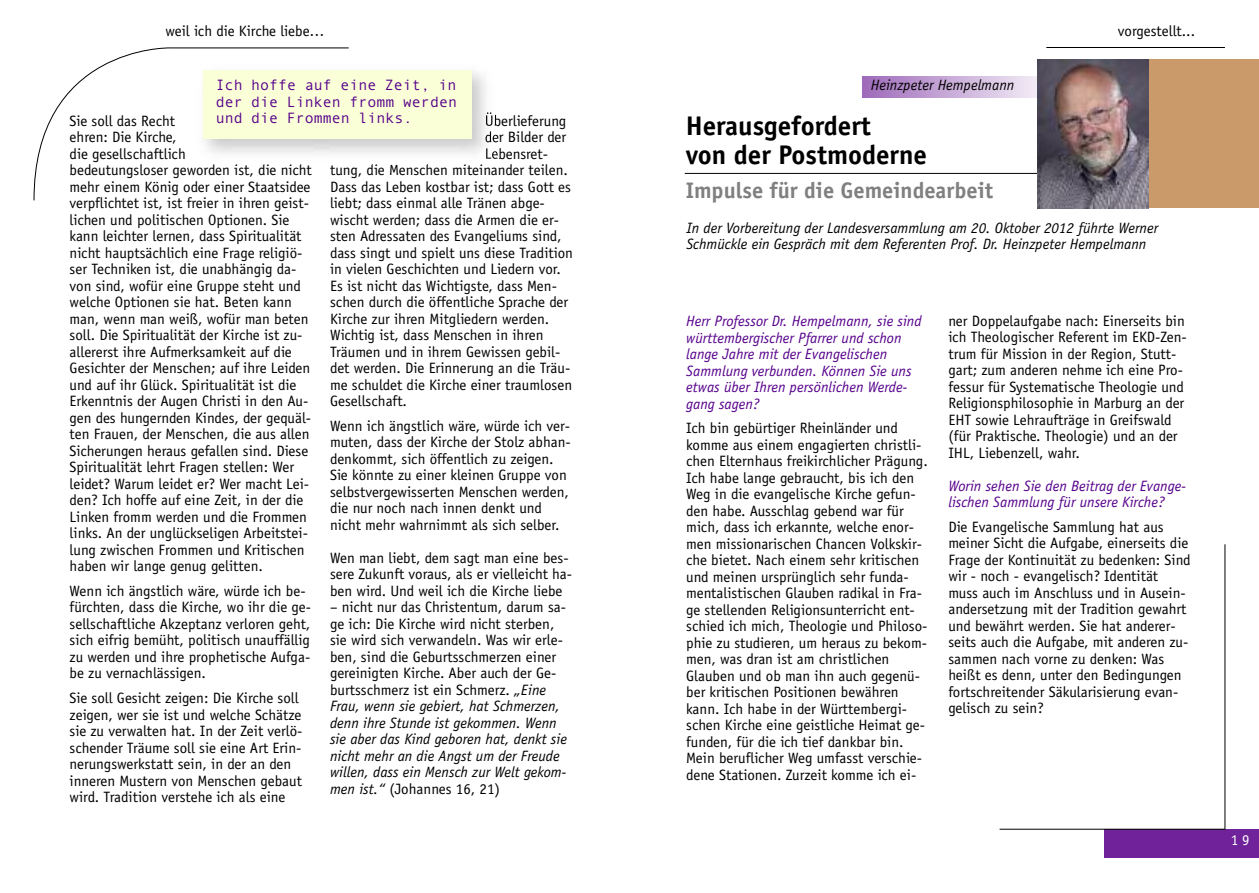
<style>
.page{position:relative;width:1259px;height:893px;background:#fff}
.page>*{position:absolute;margin:0;border:0;box-sizing:border-box;transform-origin:0 0}
.t1{font:700 27px/28.5px "Officina Sans";color:#000}
.t2{font:700 22.5px "Officina Sans";color:#808080}
.t3{font:15px/16.5px "Officina Sans";color:#000}
.t4{font:italic 15px/16.5px "Officina Sans";color:#56008b}
.t5{font:italic 15px/16.5px "Officina Sans";color:#000}
.t6{font:15px/16.5px "Andale Mono";color:#56008b}
.t7{font:15px "Officina Sans";color:#fff}
.s1{font-style:italic}
</style>
<div class="page">
<div style="left:1104px;top:829px;width:155px;height:29px;background:#6f2299"></div>
<hr style="left:999px;top:829px;width:226px;height:1px;background:#000">
<hr style="left:1224px;top:544px;width:1px;height:286px;background:#000">
<hr style="left:1046px;top:47px;width:179px;height:1px;background:#000">
<svg style="left:33px;top:47px;width:316px;height:154px"></svg>
<div style="left:70px;top:115px;width:242px;height:694px;background:#fff"></div>
<div style="left:330px;top:115px;width:244px;height:725px;background:#fff"></div>
<hr style="left:685px;top:173px;width:381px;height:1px;background:#000">
<svg style="left:862px;top:77px;width:175px;height:21px;background:#c8aad7"></svg>
<div style="left:1146px;top:60px;width:113px;height:148px;background:#ca9a6b"></div>
<img style="left:1037px;top:60px;width:111px;height:148px">
<img style="left:195px;top:63px;width:291px;height:102px">
<img style="left:195px;top:115px;width:117px;height:50px">
<img style="left:330px;top:115px;width:167px;height:50px">
<svg style="left:485px;top:112px;width:12px;height:30px"></svg>
<svg style="left:486px;top:148px;width:11px;height:11px"></svg>
<svg style="left:369px;top:164px;width:28px;height:1px"></svg>
<div style="left:203px;top:71px;width:268px;height:68px;background:#fbffd7"></div>
<p class="t3" style="left:165px;top:24px;width:161px">weil ich die Kirche liebe…</p>
<p class="t3" style="left:1118px;top:24px;width:79px">vorgestellt...</p>
<p class="t6" style="left:216px;top:77px;width:242px">Ich hoffe auf eine Zeit, in</p>
<p class="t5" style="left:870px;top:78px;width:145px">Heinzpeter Hempelmann</p>
<p class="t6" style="left:216px;top:93px;width:243px">der die Linken fromm werden und die Frommen links.</p>
<p class="t3" style="left:485px;top:114px;width:83px">Überlieferung</p>
<p class="t3" style="left:485px;top:130px;width:83px">der Bilder der</p>
<p class="t3" style="left:485px;top:147px;width:65px">Lebensret-</p>
<p class="t3" style="left:330px;top:163px;width:239px">tung, die Menschen miteinander teilen.</p>
<p class="t3" style="left:330px;top:180px;width:242px">Dass das Leben kostbar ist; dass Gott es</p>
<p class="t3" style="left:330px;top:196px;width:216px">liebt; dass einmal alle Tränen abge-</p>
<p class="t3" style="left:330px;top:213px;width:230px">wischt werden; dass die Armen die er-</p>
<p class="t3" style="left:330px;top:229px;width:233px">sten Adressaten des Evangeliums sind,</p>
<p class="t3" style="left:330px;top:246px;width:244px">dass singt und spielt uns diese Tradition</p>
<p class="t3" style="left:330px;top:262px;width:232px">in vielen Geschichten und Liedern vor.</p>
<p class="t3" style="left:330px;top:279px;width:228px">Es ist nicht das Wichtigste, dass Men-</p>
<p class="t3" style="left:330px;top:295px;width:240px">schen durch die öffentliche Sprache der</p>
<p class="t3" style="left:330px;top:312px;width:221px">Kirche zur ihren Mitgliedern werden.</p>
<p class="t3" style="left:330px;top:328px;width:215px">Wichtig ist, dass Menschen in ihren</p>
<p class="t3" style="left:330px;top:345px;width:232px">Träumen und in ihrem Gewissen gebil-</p>
<p class="t3" style="left:330px;top:361px;width:242px">det werden. Die Erinnerung an die Träu-</p>
<p class="t3" style="left:330px;top:378px;width:243px">me schuldet die Kirche einer traumlosen</p>
<p class="t3" style="left:330px;top:394px;width:78px">Gesellschaft.</p>
<p class="t3" style="left:330px;top:419px;width:242px">Wenn ich ängstlich wäre, würde ich ver&shy;muten, dass der Kirche der Stolz abhan&shy;denkommt, sich öffentlich zu zeigen.<br>Sie könnte zu einer kleinen Gruppe von selbstvergewisserten Menschen werden, die nur noch nach innen denkt und nicht mehr wahrnimmt als sich selber.</p>
<p class="t3" style="left:330px;top:551px;width:243px">Wen man liebt, dem sagt man eine bes&shy;sere Zukunft voraus, als er vielleicht ha&shy;ben wird. Und weil ich die Kirche liebe</p>
<p class="t3" style="left:330px;top:600px;width:238px">– nicht nur das Christentum, darum sa&shy;ge ich: Die Kirche wird nicht sterben, sie wird sich verwandeln. Was wir erle&shy;ben, sind die Geburtsschmerzen einer gereinigten Kirche. Aber auch der Ge&shy;burtsschmerz ist ein Schmerz. <span class="s1">„Eine Frau, wenn sie gebiert, hat Schmerzen, denn ihre Stunde ist gekommen. Wenn sie aber das Kind geboren hat, denkt sie nicht mehr an die Angst um der Freude willen, dass ein Mensch zur Welt gekom&shy;men ist.“</span> (Johannes 16, 21)</p>
<p class="t3" style="left:70px;top:114px;width:243px">Sie soll das Recht<br>ehren: Die Kirche,<br>die gesellschaftlich<br>bedeutungsloser geworden ist, die nicht mehr einem König oder einer Staatsidee verpflichtet ist, ist freier in ihren geist&shy;lichen und politischen Optionen. Sie kann leichter lernen, dass Spiritualität nicht hauptsächlich eine Frage religiö&shy;ser Techniken ist, die unabhängig da&shy;von sind, wofür eine Gruppe steht und welche Optionen sie hat. Beten kann man, wenn man weiß, wofür man beten soll. Die Spiritualität der Kirche ist zu&shy;allererst ihre Aufmerksamkeit auf die Gesichter der Menschen; auf ihre Leiden und auf ihr Glück. Spiritualität ist die Erkenntnis der Augen Christi in den Au&shy;gen des hungernden Kindes, der gequäl&shy;ten Frauen, der Menschen, die aus allen Sicherungen heraus gefallen sind. Diese Spiritualität lehrt Fragen stellen: Wer leidet? Warum leidet er? Wer macht Lei&shy;den? Ich hoffe auf eine Zeit, in der die Linken fromm werden und die Frommen links. An der unglückseligen Arbeitstei&shy;lung zwischen Frommen und Kritischen haben wir lange genug gelitten.</p>
<p class="t3" style="left:70px;top:584px;width:243px">Wenn ich ängstlich wäre, würde ich be&shy;fürchten, dass die Kirche, wo ihr die ge&shy;sellschaftliche Akzeptanz verloren geht, sich eifrig bemüht, politisch unauffällig zu werden und ihre prophetische Aufga&shy;be zu vernachlässigen.</p>
<p class="t3" style="left:70px;top:691px;width:234px">Sie soll Gesicht zeigen: Die Kirche soll zeigen, wer sie ist und welche Schätze sie zu verwalten hat. In der Zeit verlö&shy;schender Träume soll sie eine Art Erin&shy;nerungswerkstatt sein, in der an den inneren Mustern von Menschen gebaut wird. Tradition verstehe ich als eine</p>
<h1 class="t1" style="left:686px;top:114px;width:243px">Herausgefordert<br>von der Postmoderne</h1>
<h2 class="t2" style="left:686px;top:182px;width:309px">Impulse für die Gemeindearbeit</h2>
<p class="t5" style="left:686px;top:220px;width:473px">In der Vorbereitung der Landesversammlung am 20. Oktober 2012 führte Werner<br>Schmückle ein Gespräch mit dem Referenten Prof. Dr. Heinzpeter Hempelmann</p>
<p class="t3" style="left:948px;top:313px;width:240px">ner Doppelaufgabe nach: Einerseits bin ich Theologischer Referent im EKD-Zen&shy;trum für Mission in der Region, Stutt&shy;gart; zum anderen nehme ich eine Pro&shy;fessur für Systematische Theologie und Religionsphilosophie in Marburg an der EHT sowie Lehraufträge in Greifswald (für Praktische. Theologie) und an der IHL, Liebenzell, wahr.</p>
<p class="t4" style="left:948px;top:478px;width:239px">Worin sehen Sie den Beitrag der Evange&shy;lischen Sammlung für unsere Kirche?</p>
<p class="t3" style="left:948px;top:520px;width:244px">Die Evangelische Sammlung hat aus meiner Sicht die Aufgabe, einerseits die Frage der Kontinuität zu bedenken: Sind wir - noch - evangelisch? Identität muss auch im Anschluss und in Ausein&shy;andersetzung mit der Tradition gewahrt und bewährt werden. Sie hat anderer&shy;seits auch die Aufgabe, mit anderen zu&shy;sammen nach vorne zu denken: Was heißt es denn, unter den Bedingungen fortschreitender Säkularisierung evan&shy;gelisch zu sein?</p>
<p class="t4" style="left:686px;top:314px;width:237px">Herr Professor Dr. Hempelmann, sie sind württembergischer Pfarrer und schon lange Jahre mit der Evangelischen<br>Sammlung verbunden. Können Sie uns etwas über Ihren persönlichen Werde&shy;gang sagen?</p>
<p class="t3" style="left:686px;top:421px;width:243px">Ich bin gebürtiger Rheinländer und komme aus einem engagierten christli&shy;chen Elternhaus freikirchlicher Prägung.<br>Ich habe lange gebraucht, bis ich den Weg in die evangelische Kirche gefun&shy;den habe. Ausschlag gebend war für mich, dass ich erkannte, welche enor&shy;men missionarischen Chancen Volkskir&shy;che bietet. Nach einem sehr kritischen und meinen ursprünglich sehr funda&shy;mentalistischen Glauben radikal in Fra&shy;ge stellenden Religionsunterricht ent&shy;schied ich mich, Theologie und Philoso&shy;phie zu studieren, um heraus zu bekom&shy;men, was dran ist am christlichen Glauben und ob man ihn auch gegenü&shy;ber kritischen Positionen bewähren kann. Ich habe in der Württembergi&shy;schen Kirche eine geistliche Heimat ge&shy;funden, für die ich tief dankbar bin.<br>Mein beruflicher Weg umfasst verschie&shy;dene Stationen. Zurzeit komme ich ei-</p>
<p class="t7" style="left:1231px;top:834px;width:20px">1 9</p>
</div>
